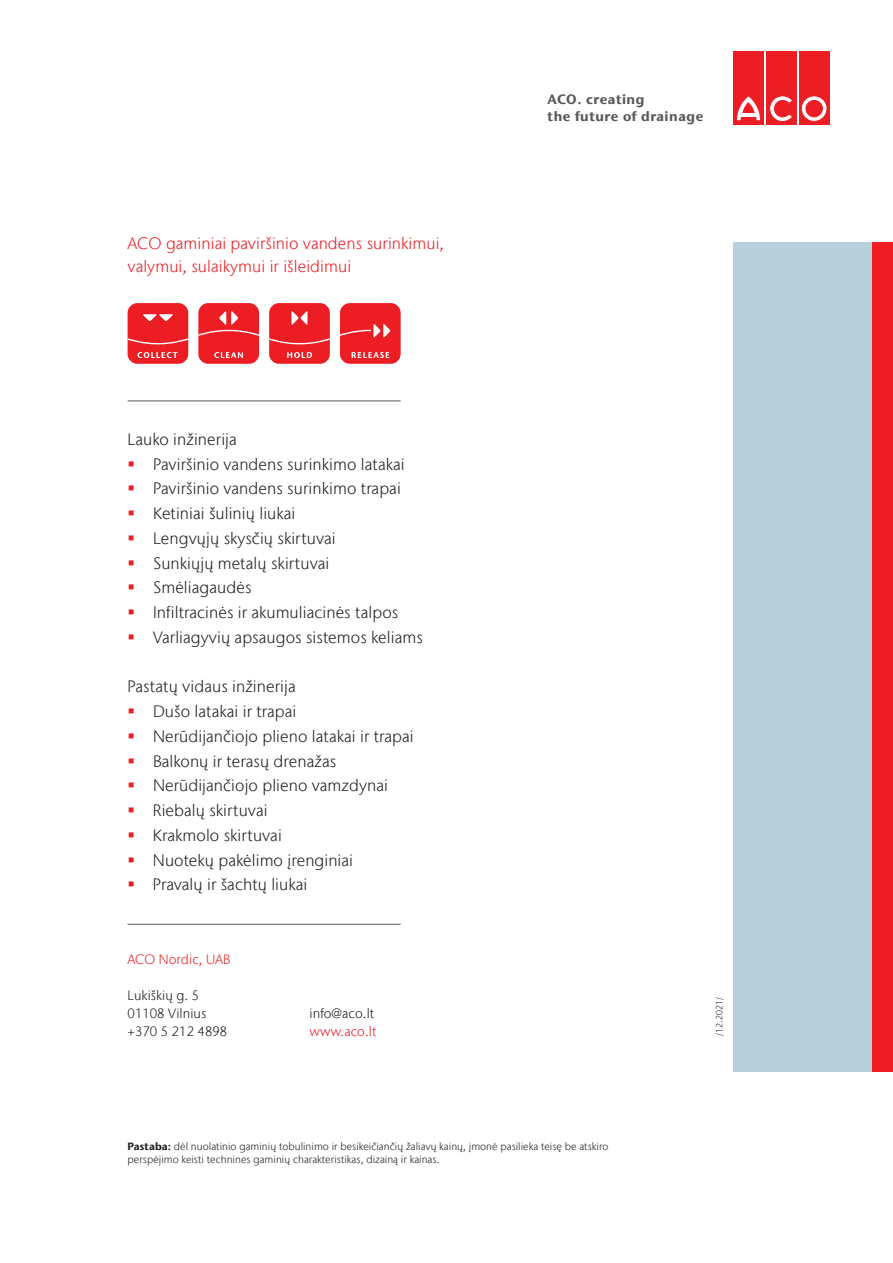
<style>
.page{position:relative;width:893px;height:1263px;background:#fff}
.page>*{position:absolute;margin:0;border:0;box-sizing:border-box;transform-origin:0 0}
.t1{font:300 16.5px/24.8px "Stone Sans IIITC Com";letter-spacing:.005em;color:#231f20}
.t2{font:300 16.5px/23.1px "Stone Sans IIITC Com";letter-spacing:.005em;color:#ed1d24}
.t3{font:300 13.5px/17.9px "Stone Sans IIITC Com";letter-spacing:.005em;color:#231f20}
.t4{font:700 13.5px/16.5px "Stone Sans IIITC Com";letter-spacing:.04em;color:#58595b}
.t5{font:300 13.5px "Stone Sans IIITC Com";letter-spacing:.005em;color:#ed1d24}
.t6{font:300 10.5px/12.6px "Stone Sans IIITC Com";letter-spacing:.005em;color:#231f20}
.t7{font:300 9px "Stone Sans IIITC Com";letter-spacing:.01em;color:#231f20}
.s1{font-weight:700}
</style>
<div class="page">
<div style="left:733px;top:51px;width:31px;height:73px;background:#ed1d24"></div>
<svg style="left:736px;top:96px;width:25px;height:25px"></svg>
<div style="left:766px;top:51px;width:30px;height:73px;background:#ed1d24"></div>
<svg style="left:769px;top:96px;width:23px;height:26px"></svg>
<div style="left:799px;top:51px;width:30px;height:73px;background:#ed1d24"></div>
<svg style="left:801px;top:96px;width:26px;height:25px"></svg>
<div style="left:801px;top:96px;width:26px;height:25px;border:1px solid #ed1d24;border-radius:50%"></div>
<div style="left:806px;top:100px;width:16px;height:17px;background:#ed1d24;border-radius:50%"></div>
<div style="left:806px;top:100px;width:16px;height:17px;border:1px solid #ed1d24;border-radius:50%"></div>
<div style="left:872px;top:242px;width:21px;height:829px;background:#ed1d24"></div>
<div style="left:128px;top:303px;width:60px;height:61px;background:#ed1d24;border-radius:10px"></div>
<svg style="left:128px;top:314px;width:60px;height:44px"></svg>
<div style="left:198px;top:303px;width:61px;height:61px;background:#ed1d24;border-radius:10px"></div>
<svg style="left:198px;top:311px;width:61px;height:47px"></svg>
<div style="left:269px;top:303px;width:61px;height:61px;background:#ed1d24;border-radius:10px"></div>
<svg style="left:269px;top:311px;width:61px;height:47px"></svg>
<div style="left:340px;top:303px;width:61px;height:61px;background:#ed1d24;border-radius:10px"></div>
<svg style="left:340px;top:324px;width:50px;height:34px"></svg>
<hr style="left:128px;top:401px;width:273px;height:1px;background:#58595b">
<hr style="left:128px;top:924px;width:273px;height:1px;background:#58595b">
<div style="left:733px;top:242px;width:139px;height:829px;background:#b8d0dc"></div>
<p class="t2" style="left:128px;top:231px;width:318px">ACO gaminiai paviršinio vandens surinkimui, valymui, sulaikymui ir išleidimui</p>
<p class="t4" style="left:548px;top:91px;width:157px">ACO. creating<br>the future of drainage</p>
<p class="t1" style="left:153px;top:427px;width:271px;text-indent:-25px">Lauko inžinerija<br>Paviršinio vandens surinkimo latakai<br>Paviršinio vandens surinkimo trapai<br>Ketiniai šulinių liukai<br>Lengvųjų skysčių skirtuvai<br>Sunkiųjų metalų skirtuvai<br>Smėliagaudės<br>Infiltracinės ir akumuliacinės talpos<br>Varliagyvių apsaugos sistemos keliams</p>
<p class="t1" style="left:153px;top:674px;width:262px;text-indent:-25px">Pastatų vidaus inžinerija<br>Dušo latakai ir trapai<br>Nerūdijančiojo plieno latakai ir trapai<br>Balkonų ir terasų drenažas<br>Nerūdijančiojo plieno vamzdynai<br>Riebalų skirtuvai<br>Krakmolo skirtuvai<br>Nuotekų pakėlimo įrenginiai<br>Pravalų ir šachtų liukai</p>
<p class="t5" style="left:128px;top:951px;width:104px">ACO Nordic, UAB</p>
<p class="t3" style="left:128px;top:986px;width:101px">Lukiškių g. 5<br>01108 Vilnius +370 5 212 4898</p>
<p class="t3" style="left:310px;top:1004px;width:66px">info@aco.lt</p>
<p class="t5" style="left:310px;top:1023px;width:68px">www.aco.lt</p>
<p class="t6" style="left:128px;top:1140px;width:482px"><span class="s1">Pastaba:</span> dėl nuolatinio gaminių tobulinimo ir besikeičiančių žaliavų kainų, įmonė pasilieka teisę be atskiro perspėjimo keisti technines gaminių charakteristikas, dizainą ir kainas.</p>
<p class="t7" style="left:714px;top:1036px;width:40px;rotate:-90deg">/12.2021/</p>
</div>
